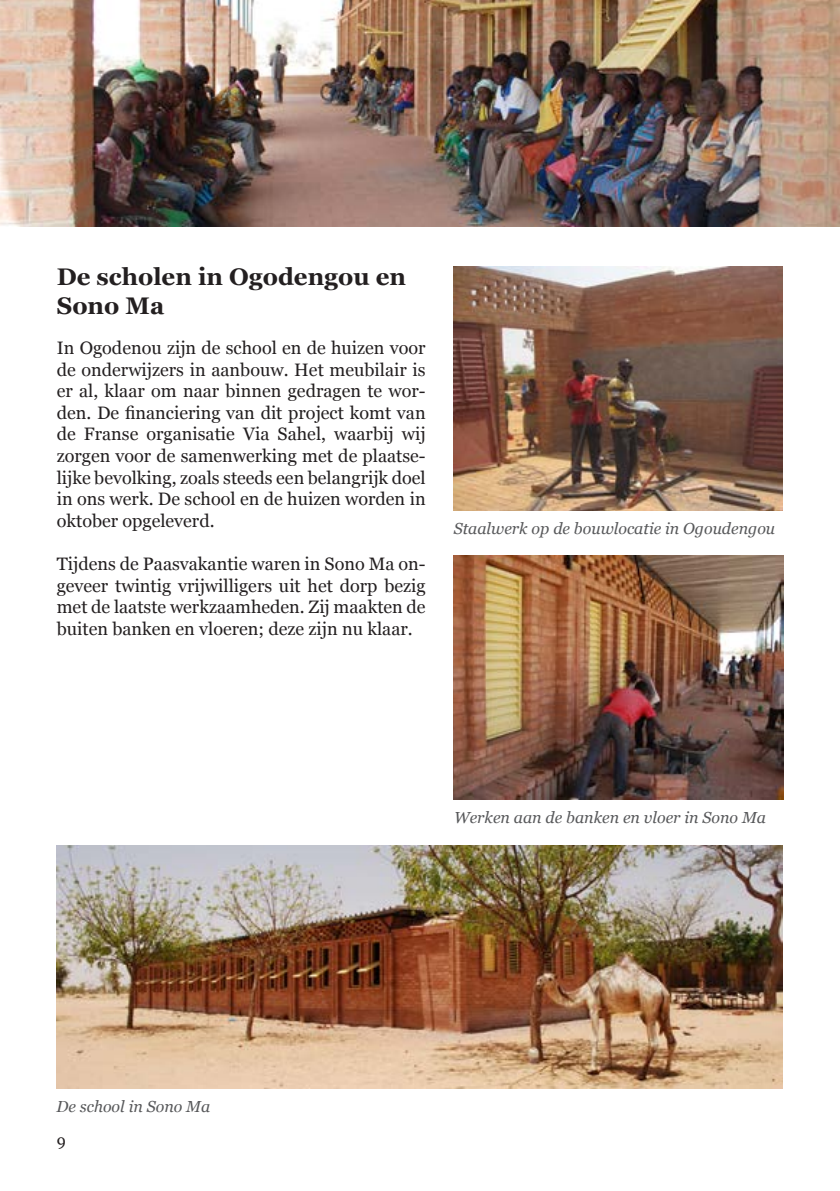
<style>
.page{position:relative;width:840px;height:1191px;background:#fff}
.page>*{position:absolute;margin:0;border:0;box-sizing:border-box;transform-origin:0 0}
.t1{font:700 24px/28.8px "Georgia";color:#231f20}
.basis{font:18px/21.6px "Georgia";color:#231f20;text-align:justify}
.bijschrift{font:italic 16px "Georgia";color:#57585a}
.t2{font:16px "Georgia";color:#231f20}
</style>
<div class="page">
<img style="left:0;top:0;width:839px;height:227px">
<img style="left:453px;top:556px;width:329px;height:243px">
<img style="left:453px;top:266px;width:329px;height:244px">
<img style="left:57px;top:845px;width:725px;height:244px">
<p class="t1" style="left:57px;top:262px;width:351px">De scholen in Ogodengou en<br>Sono Ma</p>
<p class="basis" style="left:57px;top:337px;width:370px">In Ogodenou zijn de school en de huizen voor de onderwijzers in aanbouw. Het meubilair is er al, klaar om naar binnen gedragen te wor&shy;den. De financiering van dit project komt van de Franse organisatie Via Sahel, waarbij wij zorgen voor de samenwerking met de plaatse&shy;lijke bevolking, zoals steeds een belangrijk doel in ons werk. De school en de huizen worden in oktober opgeleverd.</p>
<p class="basis" style="left:57px;top:553px;width:370px">Tijdens de Paasvakantie waren in Sono Ma on&shy;geveer twintig vrijwilligers uit het dorp bezig met de laatste werkzaamheden. Zij maakten de buiten banken en vloeren; deze zijn nu klaar.</p>
<p class="bijschrift" style="left:453px;top:518px;width:323px">Staalwerk op de bouwlocatie in Ogoudengou</p>
<p class="bijschrift" style="left:454px;top:807px;width:313px">Werken aan de banken en vloer in Sono Ma</p>
<p class="bijschrift" style="left:56px;top:1096px;width:155px">De school in Sono Ma</p>
<p class="t2" style="left:57px;top:1131px;width:11px">9</p>
</div>
